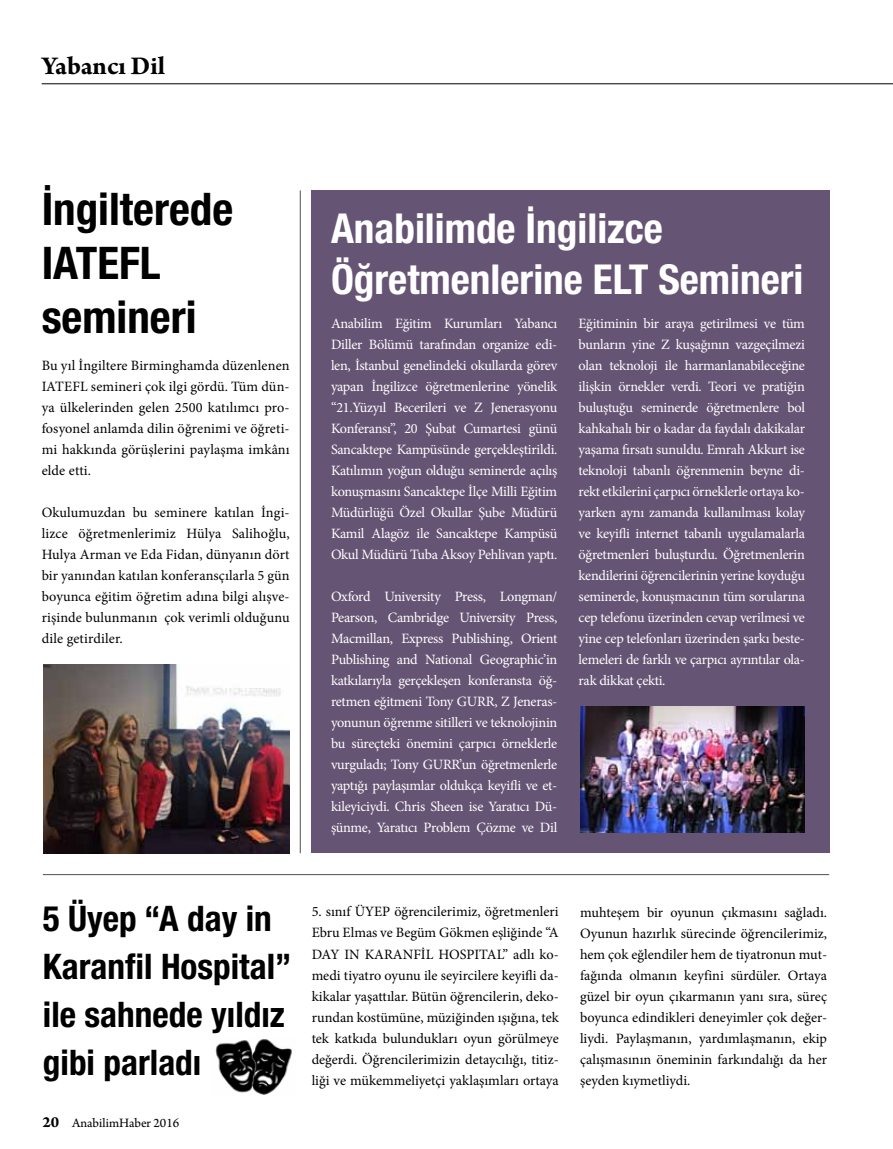
<style>
.page{position:relative;width:893px;height:1149px;background:#fff}
.page>*{position:absolute;margin:0;border:0;box-sizing:border-box;transform-origin:0 0}
.t1{font:700 condensed 45px/54px "Helvetica Neue LT Pro";color:#000}
.t2{font:700 condensed 41.25px/51px "Helvetica Neue LT Pro";color:#fff}
.t3{font:700 condensed 35.25px/48px "Helvetica Neue LT Pro";color:#000}
.t4{font:700 27px "Arno Pro";letter-spacing:-.005em;color:#000}
.t5{font:14.25px/21px "Minion Pro";letter-spacing:-.02em;color:#fff;text-align:justify}
.t6{font:14.25px/21px "Minion Pro";letter-spacing:.005em;color:#000;text-align:justify}
.t7{font:13.5px "Arno Pro";color:#000}
.s1{font-weight:700;font-size:16.5px}
</style>
<div class="page">
<hr style="left:42px;top:83px;width:851px;height:1px;background:#000">
<div style="left:311px;top:190px;width:518px;height:663px;background:#665474"></div>
<img style="left:580px;top:706px;width:225px;height:126px">
<hr style="left:43px;top:874px;width:786px;height:1px;background:#000">
<img style="left:43px;top:664px;width:247px;height:189px">
<img style="left:215px;top:1039px;width:77px;height:56px">
<hr style="left:300px;top:190px;width:1px;height:663px;background:#000">
<h3 class="t4" style="left:42px;top:51px;width:125px">Yabancı Dil</h3>
<h1 class="t1" style="left:42px;top:181px;width:193px">İngilterede<br>IATEFL semineri</h1>
<p class="t6" style="left:42px;top:355px;width:250px">Bu yıl İngiltere Birminghamda düzenlenen IATEFL semineri çok ilgi gördü. Tüm dün&shy;ya ülkelerinden gelen 2500 katılımcı pro&shy;fosyonel anlamda dilin öğrenimi ve öğreti&shy;mi hakkında görüşlerini paylaşma imkânı elde etti.</p>
<p class="t6" style="left:42px;top:502px;width:250px">Okulumuzdan bu seminere katılan İngi&shy;lizce öğretmenlerimiz Hülya Salihoğlu, Hulya Arman ve Eda Fidan, dünyanın dört bir yanından katılan konferansçılarla 5 gün boyunca eğitim öğretim adına bilgi alışve&shy;rişinde bulunmanın çok verimli olduğunu dile getirdiler.</p>
<h2 class="t2" style="left:331px;top:202px;width:474px">Anabilimde İngilizce<br>Öğretmenlerine ELT Semineri</h2>
<p class="t5" style="left:331px;top:313px;width:228px">Anabilim Eğitim Kurumları Yabancı Diller Bölümü tarafından organize edi&shy;len, İstanbul genelindeki okullarda görev yapan İngilizce öğretmenlerine yönelik “21.Yüzyıl Becerileri ve Z Jenerasyonu Konferansı”, 20 Şubat Cumartesi günü Sancaktepe Kampüsünde gerçekleştirildi.<br>Katılımın yoğun olduğu seminerde açılış konuşmasını Sancaktepe İlçe Milli Eğitim Müdürlüğü Özel Okullar Şube Müdürü Kamil Alagöz ile Sancaktepe Kampüsü Okul Müdürü Tuba Aksoy Pehlivan yaptı.</p>
<p class="t5" style="left:331px;top:586px;width:228px">Oxford University Press, Longman/ Pearson, Cambridge University Press, Macmillan, Express Publishing, Orient Publishing and National Geographic’in katkılarıyla gerçekleşen konferansta öğ&shy;retmen eğitmeni Tony GURR, Z Jeneras&shy;yonunun öğrenme sitilleri ve teknolojinin bu süreçteki önemini çarpıcı örneklerle vurguladı; Tony GURR’un öğretmenlerle yaptığı paylaşımlar oldukça keyifli ve et&shy;kileyiciydi. Chris Sheen ise Yaratıcı Dü&shy;şünme, Yaratıcı Problem Çözme ve Dil</p>
<p class="t5" style="left:579px;top:313px;width:228px">Eğitiminin bir araya getirilmesi ve tüm bunların yine Z kuşağının vazgeçilmezi olan teknoloji ile harmanlanabileceğine ilişkin örnekler verdi. Teori ve pratiğin buluştuğu seminerde öğretmenlere bol kahkahalı bir o kadar da faydalı dakikalar yaşama fırsatı sunuldu. Emrah Akkurt ise teknoloji tabanlı öğrenmenin beyne di&shy;rekt etkilerini çarpıcı örneklerle ortaya ko&shy;yarken aynı zamanda kullanılması kolay ve keyifli internet tabanlı uygulamalarla öğretmenleri buluşturdu. Öğretmenlerin kendilerini öğrencilerinin yerine koyduğu seminerde, konuşmacının tüm sorularına cep telefonu üzerinden cevap verilmesi ve yine cep telefonları üzerinden şarkı beste&shy;lemeleri de farklı ve çarpıcı ayrıntılar ola&shy;rak dikkat çekti.</p>
<h3 class="t3" style="left:43px;top:893px;width:250px">5 Üyep “A day in<br>Karanfil Hospital” ile sahnede yıldız gibi parladı</h3>
<p class="t7" style="left:43px;top:1114px;width:138px"><span class="s1">20</span> AnabilimHaber 2016</p>
<p class="t6" style="left:312px;top:901px;width:249px">5. sınıf ÜYEP öğrencilerimiz, öğretmenleri Ebru Elmas ve Begüm Gökmen eşliğinde “A DAY IN KARANFİL HOSPITAL” adlı ko&shy;medi tiyatro oyunu ile seyircilere keyifli da&shy;kikalar yaşattılar. Bütün öğrencilerin, deko&shy;rundan kostümüne, müziğinden ışığına, tek tek katkıda bulundukları oyun görülmeye değerdi. Öğrencilerimizin detaycılığı, titiz&shy;liği ve mükemmeliyetçi yaklaşımları ortaya</p>
<p class="t6" style="left:580px;top:901px;width:249px">muhteşem bir oyunun çıkmasını sağladı.<br>Oyunun hazırlık sürecinde öğrencilerimiz, hem çok eğlendiler hem de tiyatronun mut&shy;fağında olmanın keyfini sürdüler. Ortaya güzel bir oyun çıkarmanın yanı sıra, süreç boyunca edindikleri deneyimler çok değer&shy;liydi. Paylaşmanın, yardımlaşmanın, ekip çalışmasının öneminin farkındalığı da her şeyden kıymetliydi.</p>
</div>
